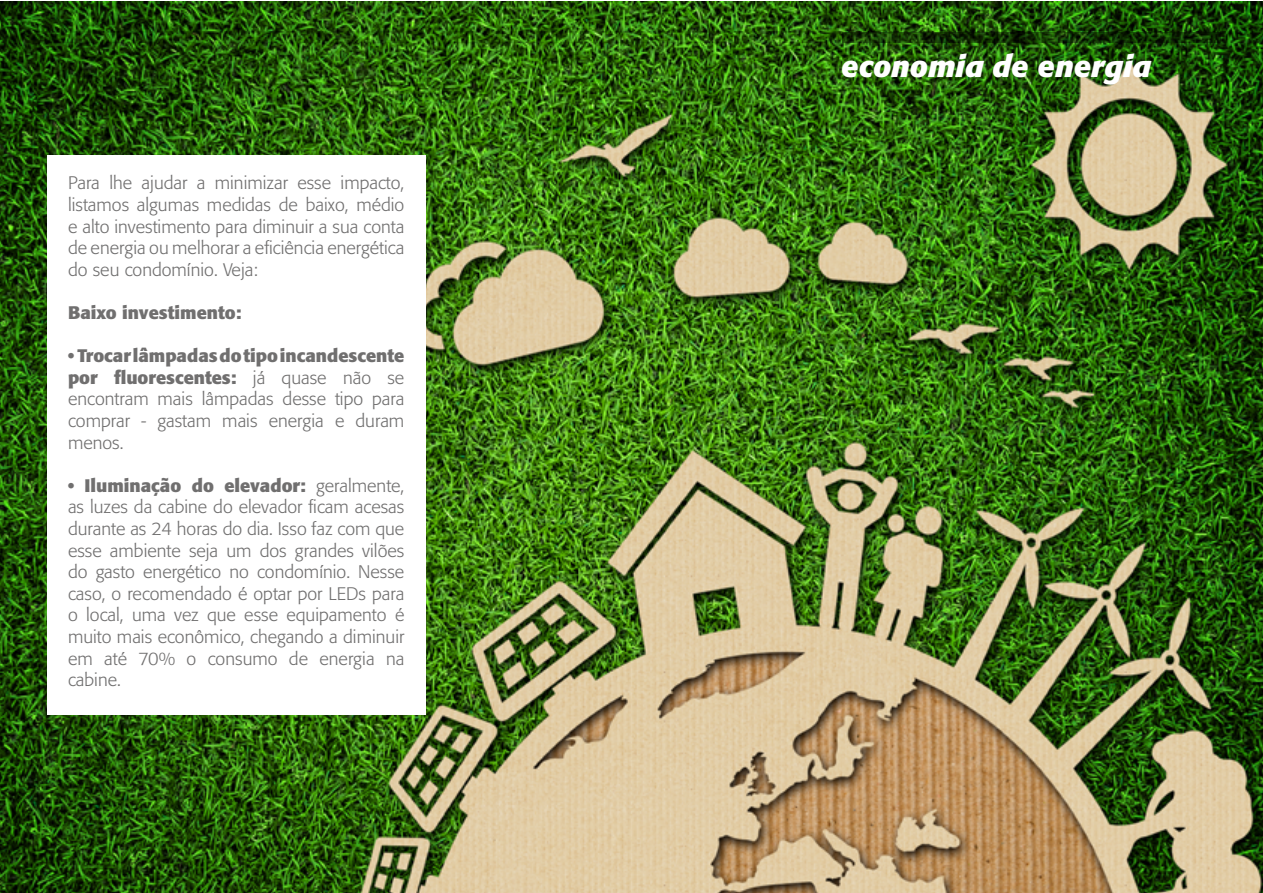
<style>
.page{position:relative;width:1263px;height:893px;background:#fff}
.page>*{position:absolute;margin:0;border:0;box-sizing:border-box;transform-origin:0 0}
.t1{font:italic 700 30px "Formata";color:#fff}
.t2{font:300 18px/21.6px "Formata";color:#706f6f;text-align:justify}
.t3{font:700 18px "Formata";color:#706f6f}
.s1{font-weight:700}
</style>
<div class="page">
<img style="left:0;top:1px;width:1263px;height:892px">
<div style="left:47px;top:155px;width:379px;height:559px;background:#fff"></div>
<svg style="left:842px;top:32px;width:378px;height:11px;background:#123404"></svg>
<p class="t2" style="left:68px;top:172px;width:338px">Para lhe ajudar a minimizar esse impacto, listamos algumas medidas de baixo, médio e alto investimento para diminuir a sua conta de energia ou melhorar a eficiência energética do seu condomínio. Veja:</p>
<p class="t3" style="left:68px;top:301px;width:175px">Baixo investimento:</p>
<p class="t2" style="left:68px;top:345px;width:338px"><span class="s1">• Trocar lâmpadas do tipo incandescente por fluorescentes:</span> já quase não se encontram mais lâmpadas desse tipo para comprar - gastam mais energia e duram menos.</p>
<p class="t2" style="left:68px;top:475px;width:338px"><span class="s1">• Iluminação do elevador:</span> geralmente, as luzes da cabine do elevador ficam acesas durante as 24 horas do dia. Isso faz com que esse ambiente seja um dos grandes vilões do gasto energético no condomínio. Nesse caso, o recomendado é optar por LEDs para o local, uma vez que esse equipamento é muito mais econômico, chegando a diminuir em até 70% o consumo de energia na cabine.</p>
<h1 class="t1" style="left:841px;top:47px;width:311px">economia de energia</h1>
</div>
